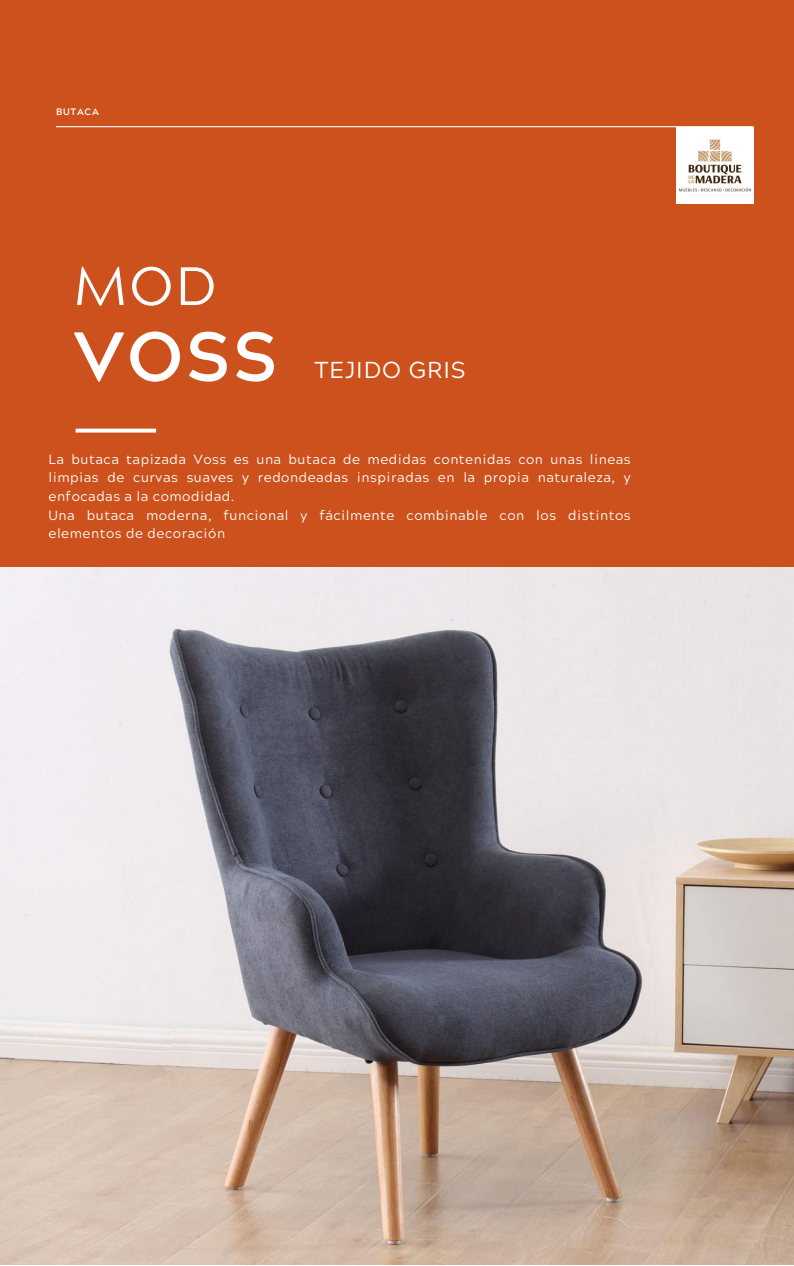
<style>
.page{position:relative;width:794px;height:1266px;background:#fff}
.page>*{position:absolute;margin:0;border:0;box-sizing:border-box;transform-origin:0 0}
.t1{font:700 69.22px "Acherus Grotesque";color:#fff}
.t2{font:53.85px "Acherus Grotesque";color:#fff}
.t3{font:23.1px "Acherus Grotesque";letter-spacing:.04em;color:#fff}
.t4{font:13.35px/18.6px "Acherus Grotesque";letter-spacing:.04em;color:#fff}
.t5{font:700 9.3px "Acherus Grotesque";letter-spacing:.08em;color:#fff}
</style>
<div class="page">
<div style="left:0;top:0;width:793px;height:570px;background:#cd511c"></div>
<hr style="left:56px;top:126px;width:697px;height:1px;background:#fff">
<hr style="left:75px;top:429px;width:81px;height:3px;background:#fff">
<div style="left:676px;top:127px;width:77px;height:76px;background:#fff"></div>
<img style="left:0;top:568px;width:793px;height:696px">
<img style="left:678px;top:139px;width:74px;height:53px">
<p class="t5" style="left:56px;top:108px;width:44px">BUTACA</p>
<h2 class="t2" style="left:73px;top:265px;width:144px">MOD</h2>
<h1 class="t1" style="left:73px;top:329px;width:205px">VOSS</h1>
<h3 class="t3" style="left:314px;top:361px;width:153px">TEJIDO GRIS</h3>
<p class="t4" style="left:48px;top:452px;width:583px;text-align:justify">La butaca tapizada Voss es una butaca de medidas contenidas con unas lineas limpias de curvas suaves y redondeadas inspiradas en la propia naturaleza, y enfocadas a la comodidad.</p>
<p class="t4" style="left:48px;top:507px;width:583px">Una butaca moderna, funcional y fácilmente combinable con los distintos elementos de decoración</p>
</div>
